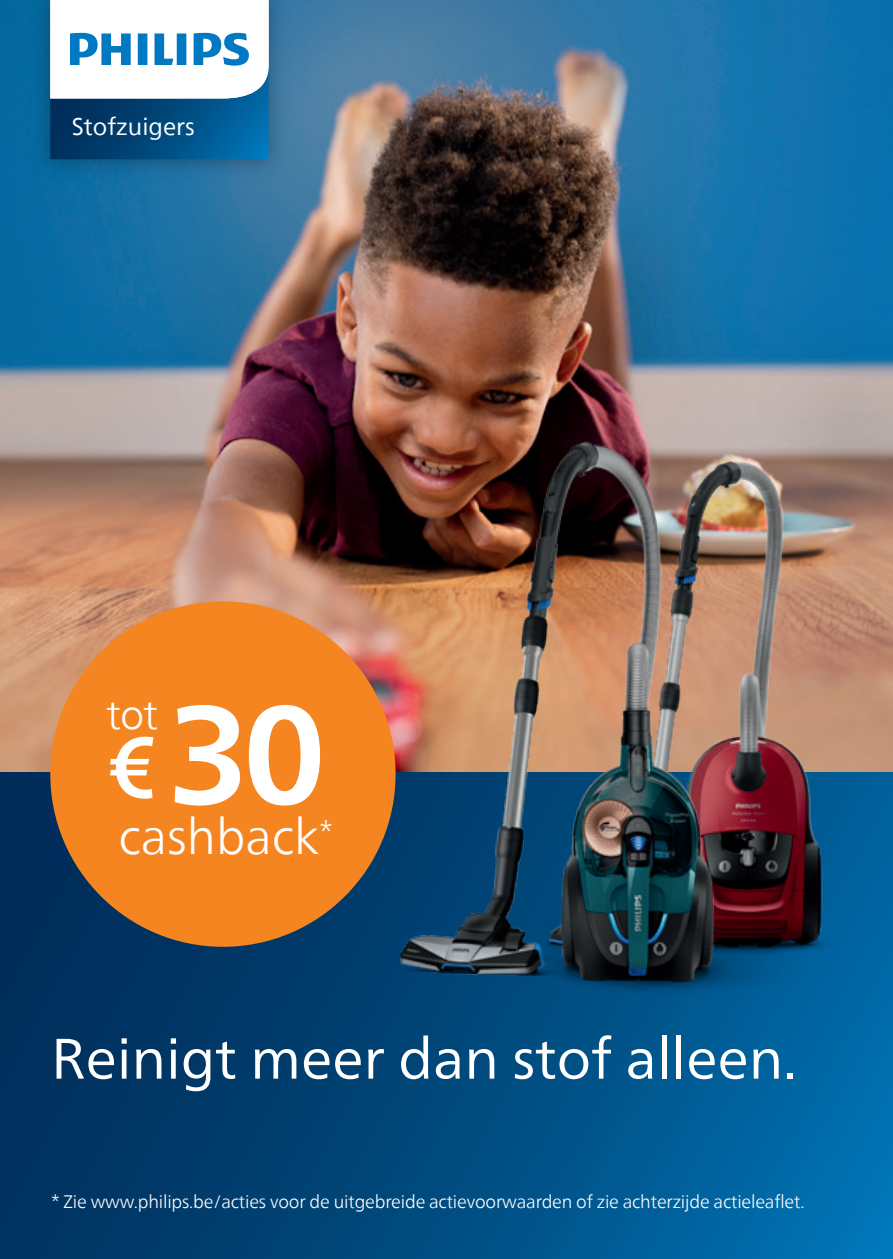
<style>
.page{position:relative;width:893px;height:1259px;background:#fff}
.page>*{position:absolute;margin:0;border:0;box-sizing:border-box;transform-origin:0 0}
.t1{font:700 139.2px "Neue Frutiger World";color:#fff}
.t2{font:500 86.7px "Neue Frutiger World";color:#fff}
.t3{font:57px "Neue Frutiger World";color:#fff}
.t4{font:300 49.2px "Neue Frutiger World";color:#fff}
.t5{font:300 41.1px "Neue Frutiger World";color:#fff}
.t6{font:300 28.8px "Neue Frutiger World";color:#fff}
.t7{font:24px "Neue Frutiger World";color:#fff}
.t8{font:300 18px "Neue Frutiger World";letter-spacing:-.01em;color:#fff}
</style>
<div class="page">
<img style="left:0;top:0;width:893px;height:773px">
<div style="left:0;top:773px;width:893px;height:486px;background:linear-gradient(to right,#002b55,#006caa)"></div>
<img style="left:25px;top:0;width:270px;height:185px">
<svg style="left:50px;top:0;width:219px;height:159px"></svg>
<div style="left:50px;top:601px;width:346px;height:345px;background:#f58520;border-radius:50%"></div>
<img style="left:809px;top:460px;width:22px;height:500px">
<img style="left:370px;top:432px;width:439px;height:587px">
<h3 class="t7" style="left:72px;top:108px;width:125px">Stofzuigers</h3>
<h3 class="t5" style="left:107px;top:682px;width:53px">tot</h3>
<h2 class="t2" style="left:107px;top:695px;width:53px">€</h2>
<h1 class="t1" style="left:167px;top:632px;width:161px">30</h1>
<h3 class="t4" style="left:118px;top:798px;width:202px">cashback</h3>
<h3 class="t6" style="left:319px;top:809px;width:15px">*</h3>
<h3 class="t3" style="left:51px;top:1014px;width:747px">Reinigt meer dan stof alleen.</h3>
<p class="t8" style="left:51px;top:1187px;width:755px">* Zie www.philips.be/acties voor de uitgebreide actievoorwaarden of zie achterzijde actieleaflet.</p>
</div>
